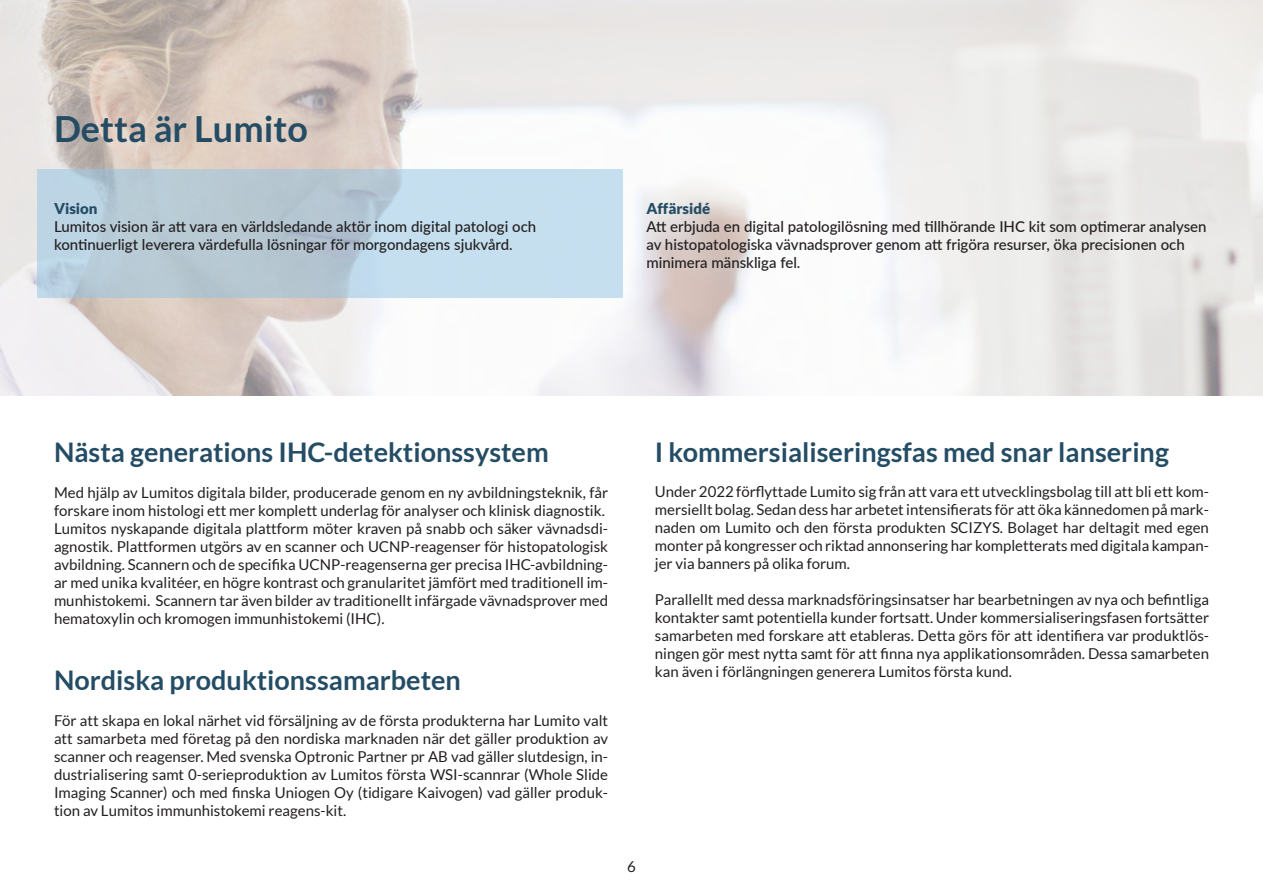
<style>
.page{position:relative;width:1263px;height:893px;background:#fff}
.page>*{position:absolute;margin:0;border:0;box-sizing:border-box;transform-origin:0 0}
.t1{font:700 36px "Lato";color:#244d65}
.t2{font:700 27px "Lato";color:#244d65}
.t3{font:15px/18px "Lato";color:#231f20;text-align:justify}
.t4{font:500 15px/18px "Lato";color:#231f20}
.t5{font:900 15px "Lato";color:#244d65}
</style>
<div class="page">
<img style="left:0;top:0;width:1263px;height:396px">
<svg style="left:37px;top:169px;width:585px;height:128px;background:#bcd2e0"></svg>
<h1 class="t1" style="left:54px;top:108px;width:255px">Detta är Lumito</h1>
<p class="t5" style="left:54px;top:200px;width:45px">Vision</p>
<p class="t4" style="left:54px;top:217px;width:484px">Lumitos vision är att vara en världsledande aktör inom digital patologi och kontinuerligt leverera värdefulla lösningar för morgondagens sjukvård.</p>
<p class="t5" style="left:646px;top:200px;width:65px">Affärsidé</p>
<p class="t4" style="left:646px;top:217px;width:562px">Att erbjuda en digital patologilösning med tillhörande IHC kit som optimerar analysen av histopatologiska vävnadsprover genom att frigöra resurser, öka precisionen och minimera mänskliga fel.</p>
<h2 class="t2" style="left:54px;top:437px;width:496px">Nästa generations IHC-detektionssystem</h2>
<p class="t3" style="left:54px;top:484px;width:556px;text-align:left">Med hjälp av Lumitos digitala bilder, producerade genom en ny avbildningsteknik, får forskare inom histologi ett mer komplett underlag för analyser och klinisk diagnostik.<br>Lumitos nyskapande digitala plattform möter kraven på snabb och säker vävnadsdi&shy;agnostik. Plattformen utgörs av en scanner och UCNP-reagenser för histopatologisk avbildning. Scannern och de specifika UCNP-reagenserna ger precisa IHC-avbildning&shy;ar med unika kvalitéer, en högre kontrast och granularitet jämfört med traditionell im&shy;munhistokemi. Scannern tar även bilder av traditionellt infärgade vävnadsprover med hematoxylin och kromogen immunhistokemi (IHC).</p>
<h2 class="t2" style="left:54px;top:665px;width:408px">Nordiska produktionssamarbeten</h2>
<p class="t3" style="left:54px;top:712px;width:556px">För att skapa en lokal närhet vid försäljning av de första produkterna har Lumito valt att samarbeta med företag på den nordiska marknaden när det gäller produktion av scanner och reagenser. Med svenska Optronic Partner pr AB vad gäller slutdesign, in&shy;dustrialisering samt 0-serieproduktion av Lumitos första WSI-scannrar (Whole Slide Imaging Scanner) och med finska Uniogen Oy (tidigare Kaivogen) vad gäller produk&shy;tion av Lumitos immunhistokemi reagens-kit.</p>
<h2 class="t2" style="left:655px;top:437px;width:515px">I kommersialiseringsfas med snar lansering</h2>
<p class="t3" style="left:655px;top:482px;width:556px">Under 2022 förflyttade Lumito sig från att vara ett utvecklingsbolag till att bli ett kom&shy;mersiellt bolag. Sedan dess har arbetet intensifierats för att öka kännedomen på mark&shy;naden om Lumito och den första produkten SCIZYS. Bolaget har deltagit med egen monter på kongresser och riktad annonsering har kompletterats med digitala kampan&shy;jer via banners på olika forum.</p>
<p class="t3" style="left:655px;top:590px;width:556px">Parallellt med dessa marknadsföringsinsatser har bearbetningen av nya och befintliga kontakter samt potentiella kunder fortsatt. Under kommersialiseringsfasen fortsätter samarbeten med forskare att etableras. Detta görs för att identifiera var produktlös&shy;ningen gör mest nytta samt för att finna nya applikationsområden. Dessa samarbeten kan även i förlängningen generera Lumitos första kund.</p>
<p class="t3" style="left:627px;top:857px;width:10px">6</p>
</div>
